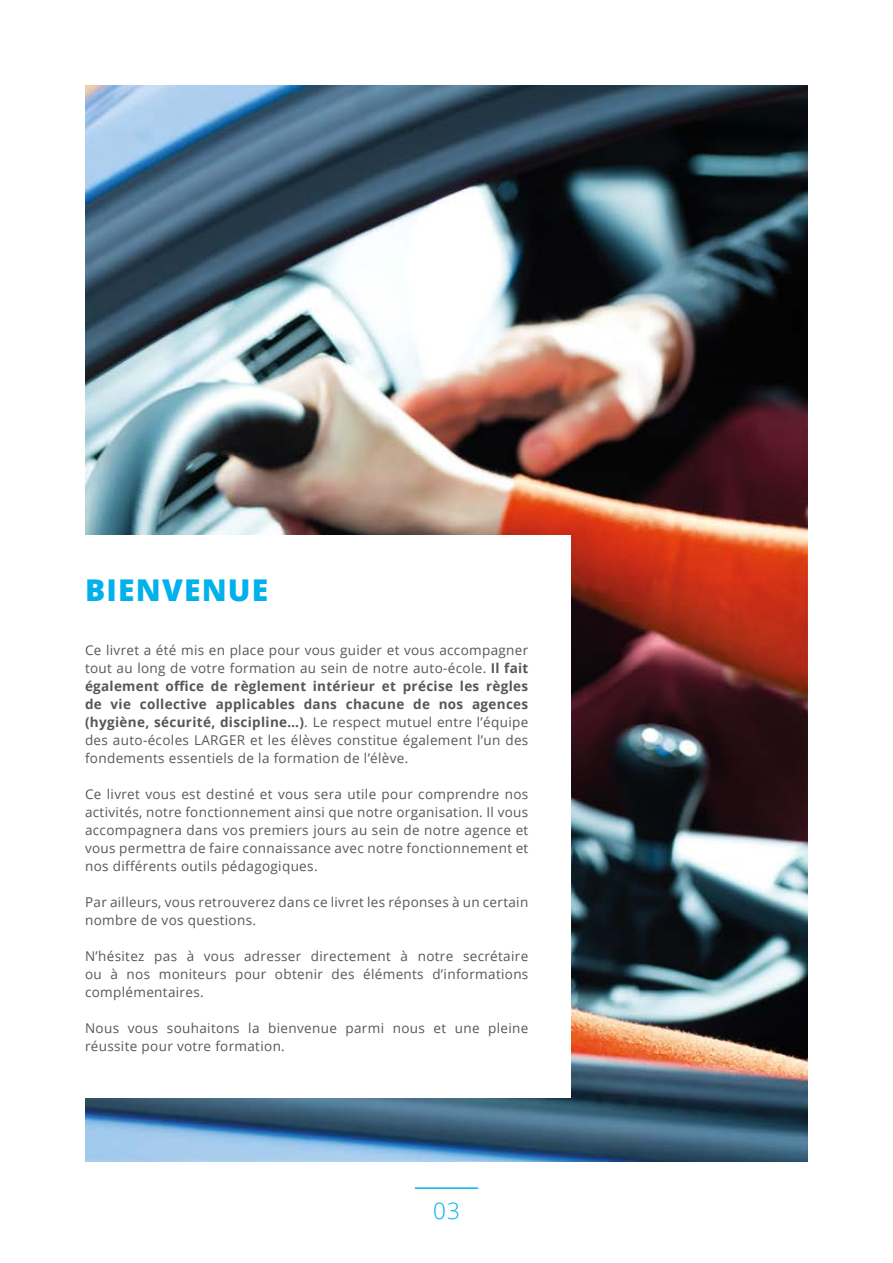
<style>
.page{position:relative;width:893px;height:1263px;background:#fff}
.page>*{position:absolute;margin:0;border:0;box-sizing:border-box;transform-origin:0 0}
.t1{font:800 30px "Open Sans";letter-spacing:.04em;color:#00b1eb}
.t2{font:300 22.5px "Open Sans";color:#00b1eb}
.t3{font:13.5px/18px "Open Sans";letter-spacing:.025em;color:#575756;text-align:justify}
.s1{font-weight:700}
</style>
<div class="page">
<img style="left:85px;top:85px;width:723px;height:1076px">
<hr style="left:415px;top:1187px;width:63px;height:2px;background:#00b1eb">
<div style="left:85px;top:535px;width:486px;height:563px;background:#fff"></div>
<h1 class="t1" style="left:85px;top:567px;width:185px">BIENVENUE</h1>
<p class="t3" style="left:85px;top:640px;width:445px">Ce livret a été mis en place pour vous guider et vous accompagner tout au long de votre formation au sein de notre auto-école. <span class="s1">Il fait également office de règlement intérieur et précise les règles de vie collective applicables dans chacune de nos agences (hygiène, sécurité, discipline…)</span>. Le respect mutuel entre l’équipe des auto-écoles LARGER et les élèves constitue également l’un des fondements essentiels de la formation de l’élève.</p>
<p class="t3" style="left:85px;top:784px;width:445px">Ce livret vous est destiné et vous sera utile pour comprendre nos activités, notre fonctionnement ainsi que notre organisation. Il vous accompagnera dans vos premiers jours au sein de notre agence et vous permettra de faire connaissance avec notre fonctionnement et nos différents outils pédagogiques.</p>
<p class="t3" style="left:85px;top:892px;width:445px">Par ailleurs, vous retrouverez dans ce livret les réponses à un certain nombre de vos questions.</p>
<p class="t3" style="left:85px;top:946px;width:445px">N’hésitez pas à vous adresser directement à notre secrétaire ou à nos moniteurs pour obtenir des éléments d’informations complémentaires.</p>
<p class="t3" style="left:85px;top:1018px;width:445px">Nous vous souhaitons la bienvenue parmi nous et une pleine réussite pour votre formation.</p>
<h2 class="t2" style="left:433px;top:1195px;width:28px">03</h2>
</div>
